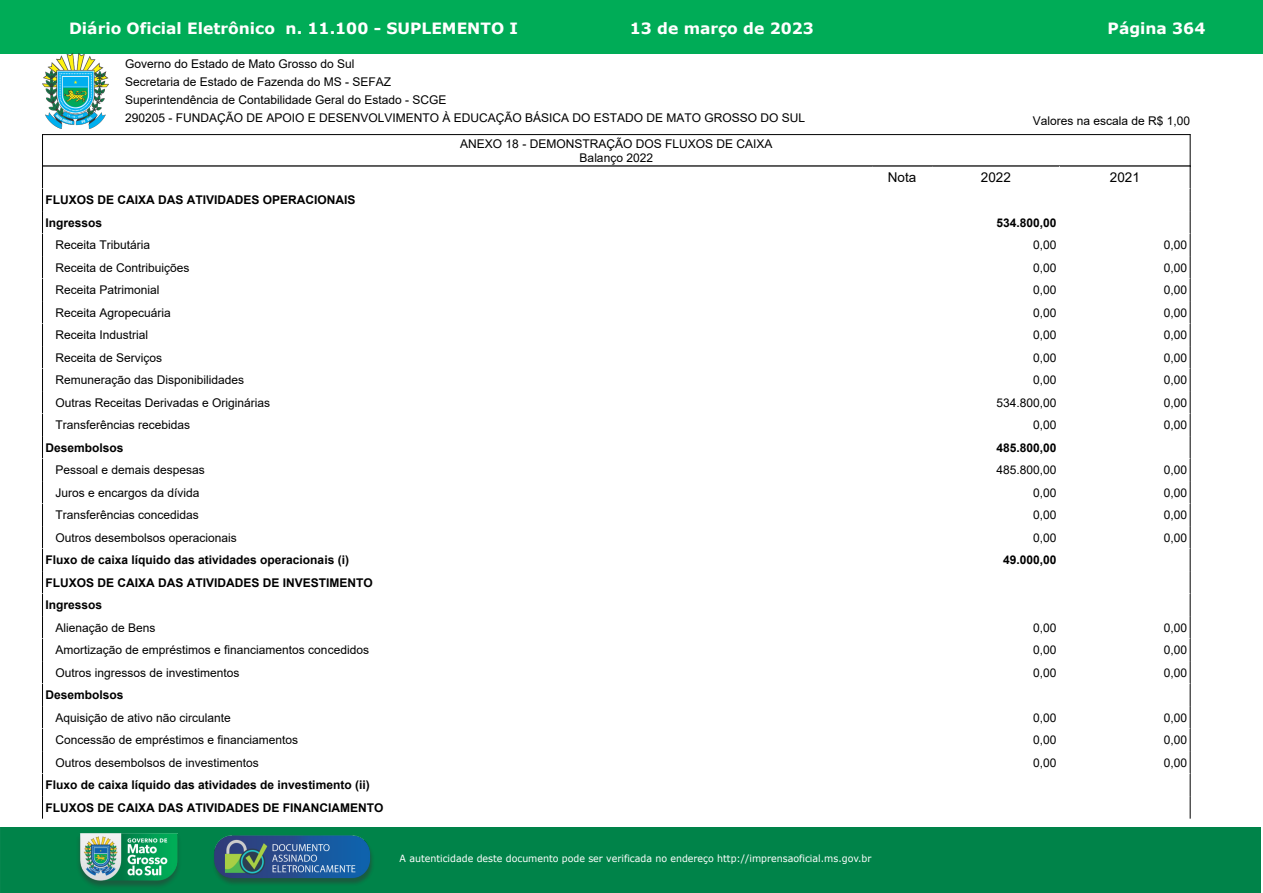
<style>
.page{position:relative;width:1263px;height:893px;background:#fff}
.page>*{position:absolute;margin:0;border:0;box-sizing:border-box;transform-origin:0 0}
.t1{font:700 15.6px "Verdana";color:#fff}
.t2{font:13.5px "Arial";color:#000}
.t3{font:12px/18px "Arial";color:#000}
.t4{font:700 12px/22.5px "Arial";color:#000}
.t5{font:9.9px "Verdana";color:#fff;scale:.95 1}
</style>
<div class="page">
<div style="left:0;top:0;width:1263px;height:54px;background:#00ac57"></div>
<div style="left:0;top:827px;width:1261px;height:66px;background:#008349"></div>
<img style="left:73px;top:832px;width:112px;height:61px">
<img style="left:210px;top:835px;width:168px;height:54px">
<img style="left:43px;top:54px;width:65px;height:75px">
<hr style="left:43px;top:134px;width:1147px;height:1px;background:#000">
<hr style="left:43px;top:134px;width:1px;height:32px;background:#000">
<hr style="left:1190px;top:134px;width:1px;height:32px;background:#000">
<hr style="left:43px;top:166px;width:829px;height:1px;background:#000">
<hr style="left:872px;top:166px;width:60px;height:1px;background:#000">
<hr style="left:932px;top:166px;width:128px;height:1px;background:#000">
<hr style="left:1060px;top:166px;width:130px;height:1px;background:#000">
<svg style="left:1190px;top:166px;width:1px;height:653px"></svg>
<h1 class="t1" style="left:69px;top:17px;width:450px">Diário Oficial Eletrônico n. 11.100 - SUPLEMENTO I</h1>
<h1 class="t1" style="left:630px;top:17px;width:186px">13 de março de 2023</h1>
<h1 class="t1" style="left:1107px;top:17px;width:99px">Página 364</h1>
<p class="t3" style="left:125px;top:55px;width:323px">Governo do Estado de Mato Grosso do Sul<br>Secretaria de Estado de Fazenda do MS - SEFAZ<br>Superintendência de Contabilidade Geral do Estado - SCGE</p>
<p class="t3" style="left:125px;top:109px;width:682px">290205 - FUNDAÇÃO DE APOIO E DESENVOLVIMENTO À EDUCAÇÃO BÁSICA DO ESTADO DE MATO GROSSO DO SUL</p>
<p class="t3" style="left:1033px;top:111px;width:159px">Valores na escala de R$ 1,00</p>
<p class="t3" style="left:125px;top:109px;width:124px">Balanço Geral de 2022</p>
<p class="t4" style="left:46px;top:189px;width:312px">FLUXOS DE CAIXA DAS ATIVIDADES OPERACIONAIS<br>Ingressos</p>
<p class="t3" style="left:460px;top:136px;width:314px;line-height:14px;text-align:center">ANEXO 18 - DEMONSTRAÇÃO DOS FLUXOS DE CAIXA<br>Balanço 2022</p>
<p class="t2" style="left:888px;top:168px;width:30px">Nota</p>
<p class="t2" style="left:981px;top:168px;width:32px">2022</p>
<p class="t2" style="left:1110px;top:168px;width:32px">2021</p>
<p class="t4" style="left:996px;top:211px;width:62px">534.800,00</p>
<p class="t3" style="left:56px;top:236px;width:96px">Receita Tributária</p>
<p class="t3" style="left:1033px;top:236px;width:25px">0,00</p>
<p class="t3" style="left:1164px;top:236px;width:25px">0,00</p>
<p class="t3" style="left:56px;top:258px;width:136px">Receita de Contribuições</p>
<p class="t3" style="left:1033px;top:258px;width:25px">0,00</p>
<p class="t3" style="left:1164px;top:258px;width:25px">0,00</p>
<p class="t3" style="left:56px;top:281px;width:106px">Receita Patrimonial</p>
<p class="t3" style="left:1033px;top:281px;width:25px">0,00</p>
<p class="t3" style="left:1164px;top:281px;width:25px">0,00</p>
<p class="t3" style="left:56px;top:303px;width:117px">Receita Agropecuária</p>
<p class="t3" style="left:1033px;top:303px;width:25px">0,00</p>
<p class="t3" style="left:1164px;top:303px;width:25px">0,00</p>
<p class="t3" style="left:56px;top:326px;width:94px">Receita Industrial</p>
<p class="t3" style="left:1033px;top:326px;width:25px">0,00</p>
<p class="t3" style="left:1164px;top:326px;width:25px">0,00</p>
<p class="t3" style="left:56px;top:348px;width:108px">Receita de Serviços</p>
<p class="t3" style="left:1033px;top:348px;width:25px">0,00</p>
<p class="t3" style="left:1164px;top:348px;width:25px">0,00</p>
<p class="t3" style="left:56px;top:371px;width:190px">Remuneração das Disponibilidades</p>
<p class="t3" style="left:1033px;top:371px;width:25px">0,00</p>
<p class="t3" style="left:1164px;top:371px;width:25px">0,00</p>
<p class="t3" style="left:56px;top:393px;width:216px">Outras Receitas Derivadas e Originárias</p>
<p class="t3" style="left:996px;top:393px;width:62px">534.800,00</p>
<p class="t3" style="left:1164px;top:393px;width:25px">0,00</p>
<p class="t3" style="left:56px;top:416px;width:136px">Transferências recebidas</p>
<p class="t3" style="left:1033px;top:416px;width:25px">0,00</p>
<p class="t3" style="left:1164px;top:416px;width:25px">0,00</p>
<p class="t4" style="left:46px;top:436px;width:80px">Desembolsos</p>
<p class="t4" style="left:996px;top:436px;width:62px">485.800,00</p>
<p class="t3" style="left:56px;top:461px;width:151px">Pessoal e demais despesas</p>
<p class="t3" style="left:996px;top:461px;width:62px">485.800,00</p>
<p class="t3" style="left:1164px;top:461px;width:25px">0,00</p>
<p class="t3" style="left:56px;top:483px;width:146px">Juros e encargos da dívida</p>
<p class="t3" style="left:1033px;top:483px;width:25px">0,00</p>
<p class="t3" style="left:1164px;top:483px;width:25px">0,00</p>
<p class="t3" style="left:56px;top:506px;width:145px">Transferências concedidas</p>
<p class="t3" style="left:1033px;top:506px;width:25px">0,00</p>
<p class="t3" style="left:1164px;top:506px;width:25px">0,00</p>
<p class="t3" style="left:56px;top:528px;width:183px">Outros desembolsos operacionais</p>
<p class="t3" style="left:1033px;top:528px;width:25px">0,00</p>
<p class="t3" style="left:1164px;top:528px;width:25px">0,00</p>
<p class="t4" style="left:46px;top:549px;width:305px">Fluxo de caixa líquido das atividades operacionais (i)</p>
<p class="t4" style="left:1003px;top:549px;width:55px">49.000,00</p>
<p class="t4" style="left:46px;top:571px;width:329px">FLUXOS DE CAIXA DAS ATIVIDADES DE INVESTIMENTO<br>Ingressos</p>
<p class="t3" style="left:56px;top:618px;width:102px">Alienação de Bens</p>
<p class="t3" style="left:1033px;top:618px;width:25px">0,00</p>
<p class="t3" style="left:1164px;top:618px;width:25px">0,00</p>
<p class="t3" style="left:56px;top:641px;width:315px">Amortização de empréstimos e financiamentos concedidos</p>
<p class="t3" style="left:1033px;top:641px;width:25px">0,00</p>
<p class="t3" style="left:1164px;top:641px;width:25px">0,00</p>
<p class="t3" style="left:56px;top:663px;width:186px">Outros ingressos de investimentos</p>
<p class="t3" style="left:1033px;top:663px;width:25px">0,00</p>
<p class="t3" style="left:1164px;top:663px;width:25px">0,00</p>
<p class="t4" style="left:46px;top:684px;width:80px">Desembolsos</p>
<p class="t3" style="left:56px;top:708px;width:177px">Aquisição de ativo não circulante</p>
<p class="t3" style="left:1033px;top:708px;width:25px">0,00</p>
<p class="t3" style="left:1164px;top:708px;width:25px">0,00</p>
<p class="t3" style="left:56px;top:731px;width:244px">Concessão de empréstimos e financiamentos</p>
<p class="t3" style="left:1033px;top:731px;width:25px">0,00</p>
<p class="t3" style="left:1164px;top:731px;width:25px">0,00</p>
<p class="t3" style="left:56px;top:753px;width:205px">Outros desembolsos de investimentos</p>
<p class="t3" style="left:1033px;top:753px;width:25px">0,00</p>
<p class="t3" style="left:1164px;top:753px;width:25px">0,00</p>
<p class="t4" style="left:46px;top:774px;width:340px">Fluxo de caixa líquido das atividades de investimento (ii)<br>FLUXOS DE CAIXA DAS ATIVIDADES DE FINANCIAMENTO</p>
<p class="t5" style="left:400px;top:851px;width:498px">A autenticidade deste documento pode ser verificada no endereço http://imprensaoficial.ms.gov.br</p>
</div>
